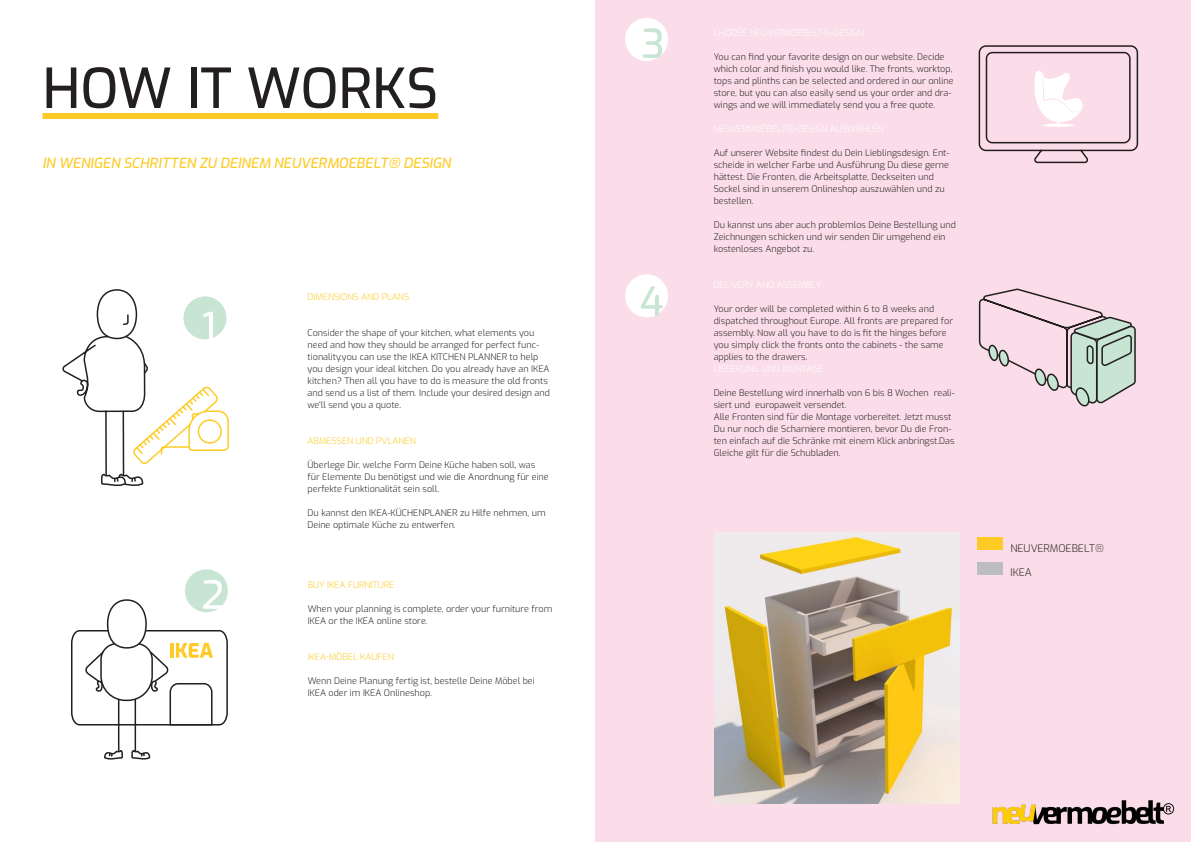
<style>
.page{position:relative;width:1191px;height:842px;background:#fff}
.page>*{position:absolute;margin:0;border:0;box-sizing:border-box;transform-origin:0 0}
._01_Ueberschrift{font:500 55px "Exo";color:#231f20}
._02_Unterueberschrift_gelb{font:italic 500 14px "Exo";color:#fecb26}
.Copy{font:300 10.5px "Exo";color:#231f20}
.Copy-2{font:300 9px/12px "Exo";color:#231f20}
._04_kleine_Ueberschrift{font:300 9px "Exo";color:#fecb26}
</style>
<div class="page">
<div style="left:595px;top:0;width:596px;height:842px;background:#fbdde9"></div>
<div style="left:43px;top:113px;width:395px;height:6px;background:#fecb26"></div>
<div style="left:625px;top:18px;width:43px;height:43px;background:#fff;border-radius:50%"></div>
<svg style="left:643px;top:28px;width:19px;height:30px"></svg>
<div style="left:625px;top:274px;width:43px;height:43px;background:#fff;border-radius:50%"></div>
<svg style="left:640px;top:286px;width:22px;height:30px"></svg>
<img style="left:714px;top:532px;width:246px;height:271px">
<div style="left:977px;top:537px;width:25px;height:13px;background:#fecb26"></div>
<div style="left:977px;top:562px;width:25px;height:13px;background:#bcbdc0"></div>
<svg style="left:62px;top:289px;width:167px;height:471px"></svg>
<svg style="left:978px;top:45px;width:160px;height:119px"></svg>
<svg style="left:978px;top:288px;width:158px;height:119px"></svg>
<img style="left:992px;top:800px;width:183px;height:25px">
<p class="_01_Ueberschrift" style="left:43px;top:47px;width:397px">HOW IT WORKS</p>
<p class="_02_Unterueberschrift_gelb" style="left:43px;top:153px;width:410px">IN WENIGEN SCHRITTEN ZU DEINEM NEUVERMOEBELT® DESIGN</p>
<p class="_04_kleine_Ueberschrift" style="left:307px;top:290px;width:103px">DIMENSIONS AND PLANS</p>
<p class="Copy-2" style="left:307px;top:326px;width:244px">Consider the shape of your kitchen, what elements you need and how they should be arranged for perfect func&shy;tionality.you can use the IKEA KITCHEN PLANNER to help you design your ideal kitchen. Do you already have an IKEA kitchen? Then all you have to do is measure the old fronts and send us a list of them. Include your desired design and we‘ll send you a quote.</p>
<p class="_04_kleine_Ueberschrift" style="left:307px;top:434px;width:110px">ABMESSEN UND PVLANEN</p>
<p class="Copy-2" style="left:307px;top:458px;width:243px">Überlege Dir, welche Form Deine Küche haben soll, was für Elemente Du benötigst und wie die Anordnung für eine perfekte Funktionalität sein soll.</p>
<p class="Copy-2" style="left:307px;top:506px;width:239px">Du kannst den IKEA-KÜCHENPLANER zu Hilfe nehmen, um<br>Deine optimale Küche zu entwerfen.</p>
<p class="_04_kleine_Ueberschrift" style="left:308px;top:578px;width:88px">BUY IKEA FURNITURE</p>
<p class="Copy-2" style="left:308px;top:602px;width:246px">When your planning is complete, order your furniture from<br>IKEA or the IKEA online store.</p>
<p class="_04_kleine_Ueberschrift" style="left:308px;top:650px;width:88px">IKEA-MÖBEL KAUFEN</p>
<p class="Copy-2" style="left:308px;top:674px;width:229px">Wenn Deine Planung fertig ist, bestelle Deine Möbel bei<br>IKEA oder im IKEA Onlineshop.</p>
<p class="Copy-2" style="left:713px;top:50px;width:241px">You can find your favorite design on our website. Decide which color and finish you would like. The fronts, worktop, tops and plinths can be selected and ordered in our online store, but you can also easily send us your order and dra&shy;wings and we will immediately send you a free quote.</p>
<p class="Copy-2" style="left:713px;top:146px;width:237px">Auf unserer Website findest du Dein Lieblingsdesign. Ent&shy;scheide in welcher Farbe und Ausführung Du diese gerne hättest. Die Fronten, die Arbeitsplatte, Deckseiten und Sockel sind in unserem Onlineshop auszuwählen und zu bestellen.</p>
<p class="Copy-2" style="left:713px;top:218px;width:244px">Du kannst uns aber auch problemlos Deine Bestellung und<br>Zeichnungen schicken und wir senden Dir umgehend ein kostenloses Angebot zu.</p>
<p class="Copy-2" style="left:713px;top:302px;width:241px">Your order will be completed within 6 to 8 weeks and dispatched throughout Europe. All fronts are prepared for assembly. Now all you have to do is fit the hinges before you simply click the fronts onto the cabinets - the same applies to the drawers.</p>
<p class="Copy-2" style="left:713px;top:386px;width:243px">Deine Bestellung wird innerhalb von 6 bis 8 Wochen reali&shy;siert und europaweit versendet.</p>
<p class="Copy-2" style="left:713px;top:410px;width:242px">Alle Fronten sind für die Montage vorbereitet. Jetzt musst Du nur noch die Scharniere montieren, bevor Du die Fron&shy;ten einfach auf die Schränke mit einem Klick anbringst.Das Gleiche gilt für die Schubladen.</p>
<p class="Copy" style="left:1010px;top:540px;width:95px">NEUVERMOEBELT®</p>
<p class="Copy" style="left:1010px;top:564px;width:23px">IKEA</p>
</div>
